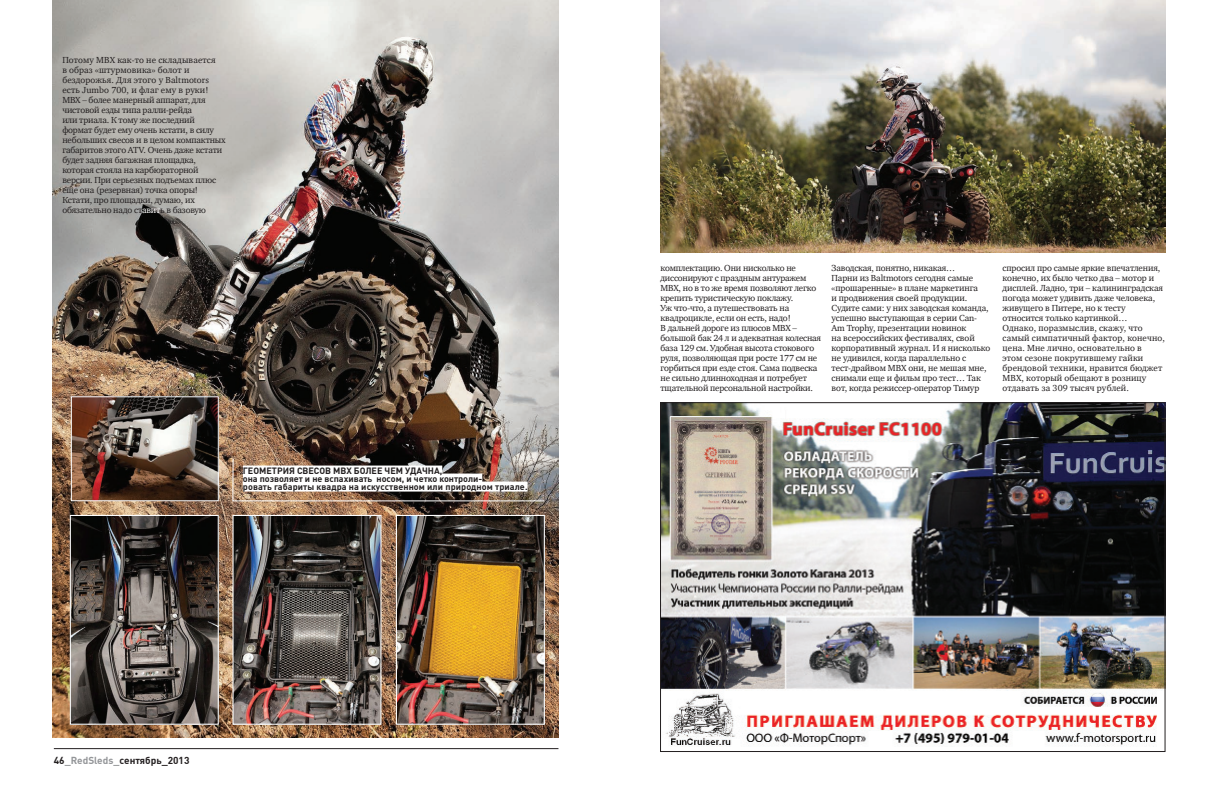
<style>
.page{position:relative;width:1219px;height:794px;background:#fff}
.page>*{position:absolute;margin:0;border:0;box-sizing:border-box;transform-origin:0 0}
.t1{font:700 10px "DIN Cyr";color:#231f20}
.t2{font:9px/10px "Charter C";letter-spacing:-.01em;color:#231f20}
.t3{font:9px/10px "Charter C";letter-spacing:.01em;color:#231f20}
.t4{font:700 9px/8px "DIN Cyr";color:#231f20}
.s1{color:#fff}
.s2{color:#939598}
</style>
<div class="page">
<hr style="left:54px;top:748px;width:504px;height:1px;background:#231f20">
<img style="left:53px;top:0;width:505px;height:737px">
<img style="left:73px;top:398px;width:144px;height:101px">
<div style="left:71px;top:396px;width:148px;height:105px;border:1px solid #fff"></div>
<img style="left:72px;top:517px;width:145px;height:205px">
<div style="left:70px;top:515px;width:149px;height:209px;border:1px solid #fff"></div>
<img style="left:398px;top:517px;width:145px;height:205px">
<div style="left:396px;top:515px;width:149px;height:209px;border:1px solid #fff"></div>
<img style="left:234px;top:517px;width:145px;height:205px">
<div style="left:232px;top:515px;width:149px;height:209px;border:1px solid #fff"></div>
<img style="left:660px;top:0;width:505px;height:253px">
<img style="left:232px;top:458px;width:313px;height:43px">
<div style="left:243px;top:465px;width:199px;height:10px;background:#fff"></div>
<div style="left:243px;top:473px;width:239px;height:10px;background:#fff"></div>
<div style="left:243px;top:481px;width:285px;height:10px;background:#fff"></div>
<img style="left:662px;top:404px;width:501px;height:343px">
<p class="t2" style="left:62px;top:55px;width:165px">Потому MBX как-то не складывается<br>в образ «штурмовика» болот и бездорожья. Для этого у Baltmotors есть Jumbo 700, и флаг ему в руки!<br>MBX – более манерный аппарат, для чистовой езды типа ралли-рейда<br>или триала. К тому же последний формат будет ему очень кстати, в силу небольших свесов и в целом компактных габаритов этого ATV. Очень даже кстати будет задняя багажная площадка, которая стояла на карбюраторной версии. При серьезных подъемах плюс еще она (резервная) точка опоры!<br>Кстати, про площадки, думаю, их обязательно надо ст<span class="s1">авит</span>ь в базовую</p>
<p class="t4" style="left:243px;top:466px;width:286px">ГЕОМЕТРИЯ СВЕСОВ MBX БОЛЕЕ ЧЕМ УДАЧНА,<br>она позволяет и не вспахивать носом, и четко контроли-<br>ровать габариты квадра на искусственном или природном триале.</p>
<p class="t1" style="left:54px;top:754px;width:137px">46<span class="s2">_RedSleds_</span>сентябрь_2013</p>
<p class="t2" style="left:660px;top:263px;width:162px">комплектацию. Они нисколько не диссонируют с праздным антуражем MBX, но в то же время позволяют легко крепить туристическую поклажу.<br>Уж что-что, а путешествовать на квадроцикле, если он есть, надо!<br>В дальней дороге из плюсов MBX – большой бак 24 л и адекватная колесная база 129 см. Удобная высота стокового руля, позволяющая при росте 177 см не горбиться при езде стоя. Сама подвеска не сильно длинноходная и потребует тщательной персональной настройки.</p>
<p class="t2" style="left:831px;top:263px;width:160px">Заводская, понятно, никакая…<br>Парни из Baltmotors сегодня самые «прошаренные» в плане маркетинга<br>и продвижения своей продукции.<br>Судите сами: у них заводская команда, успешно выступающая в серии Can-Am Trophy, презентации новинок<br>на всероссийских фестивалях, свой корпоративный журнал. И я нисколько не удивился, когда параллельно с тест-драйвом MBX они, не мешая мне, снимали еще и фильм про тест… Так вот, когда режиссер-оператор Тимур</p>
<p class="t3" style="left:1003px;top:263px;width:164px">спросил про самые яркие впечатления, конечно, их было четко два – мотор и дисплей. Ладно, три – калининградская погода может удивить даже человека, живущего в Питере, но к тесту относится только картинкой…<br>Однако, поразмыслив, скажу, что самый симпатичный фактор, конечно, цена. Мне лично, основательно в<br>этом сезоне покрутившему гайки брендовой техники, нравится бюджет MBX, который обещают в розницу отдавать за 309 тысяч рублей.</p>
</div>
